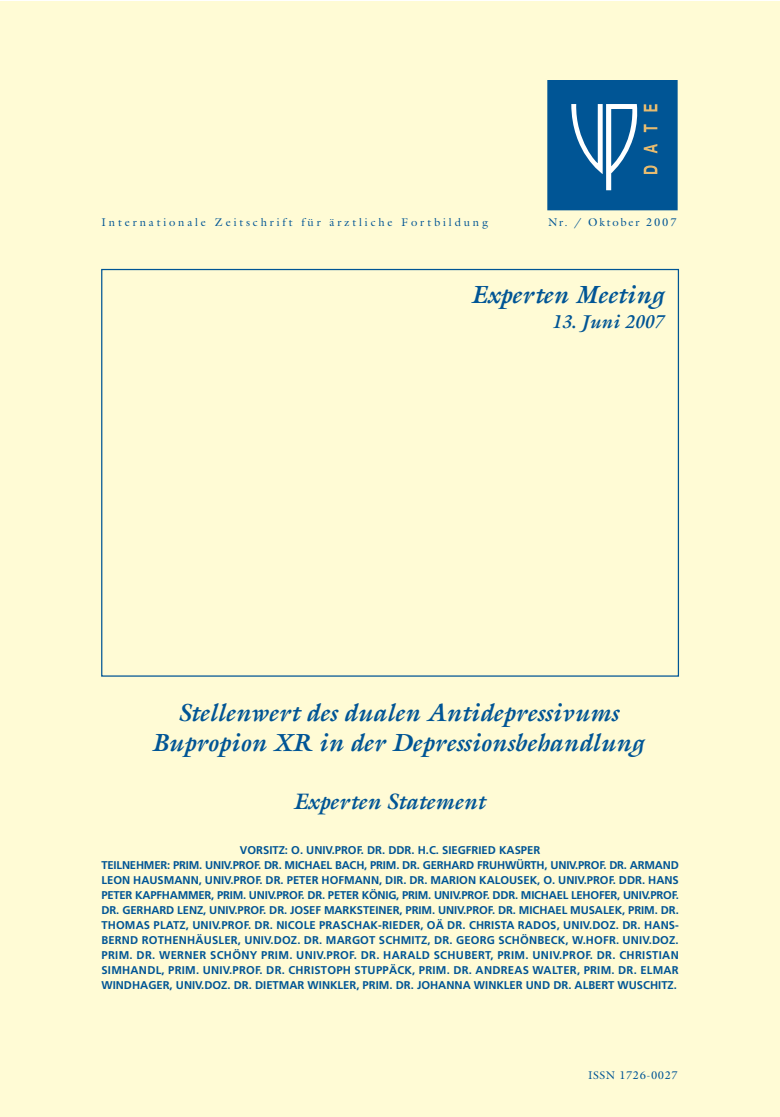
<style>
.page{position:relative;width:780px;height:1117px;background:#fff}
.page>*{position:absolute;margin:0;border:0;box-sizing:border-box;transform-origin:0 0}
.t1{font:italic 700 25px/30px "Galliard";color:#005595;text-align:center}
.t2{font:italic 700 22.5px "Galliard";color:#005595}
.t3{font:italic 700 18.75px "Galliard";color:#005595}
.t4{font:700 11.25px/15px "Frutiger";color:#005595;text-align:center}
.t5{font:11.25px "Galliard";letter-spacing:.25em;color:#005595}
.t6{font:11.25px "Galliard";letter-spacing:.155em;color:#005595}
.t7{font:11.25px "Galliard";letter-spacing:.045em;color:#005595}
</style>
<div class="page">
<div style="left:0;top:1px;width:779px;height:1115px;background:#fffbd5"></div>
<div style="left:548px;top:81px;width:128px;height:128px;background:#005595"></div>
<div style="left:547px;top:80px;width:130px;height:130px;border:2px solid #005595"></div>
<svg style="left:571px;top:104px;width:86px;height:86px"></svg>
<p class="t5" style="left:102px;top:217px;width:388px">Internationale Zeitschrift für ärztliche Fortbildung</p>
<p class="t6" style="left:548px;top:217px;width:130px">Nr. / Oktober 2007</p>
<h1 class="t1" style="left:470px;top:282px;width:194px">Experten Meeting</h1>
<h3 class="t3" style="left:551px;top:315px;width:113px">13. Juni 2007</h3>
<h1 class="t1" style="left:151px;top:700px;width:493px">Stellenwert des dualen Antidepressivums<br>Bupropion XR in der Depressionsbehandlung</h1>
<h2 class="t2" style="left:292px;top:792px;width:193px">Experten Statement</h2>
<p class="t4" style="left:101px;top:842px;width:579px">VORSITZ: O. UNIV.PROF. DR. DDR. H.C. SIEGFRIED KASPER<br>TEILNEHMER: PRIM. UNIV.PROF. DR. MICHAEL BACH, PRIM. DR. GERHARD FRUHWÜRTH, UNIV.PROF. DR. ARMAND LEON HAUSMANN, UNIV.PROF. DR. PETER HOFMANN, DIR. DR. MARION KALOUSEK, O. UNIV.PROF. DDR. HANS PETER KAPFHAMMER, PRIM. UNIV.PROF. DR. PETER KÖNIG, PRIM. UNIV.PROF. DDR. MICHAEL LEHOFER, UNIV.PROF.<br>DR. GERHARD LENZ, UNIV.PROF. DR. JOSEF MARKSTEINER, PRIM. UNIV.PROF. DR. MICHAEL MUSALEK, PRIM. DR.<br>THOMAS PLATZ, UNIV.PROF. DR. NICOLE PRASCHAK-RIEDER, OÄ DR. CHRISTA RADOS, UNIV.DOZ. DR. HANS-BERND ROTHENHÄUSLER, UNIV.DOZ. DR. MARGOT SCHMITZ, DR. GEORG SCHÖNBECK, W.HOFR. UNIV.DOZ.<br>PRIM. DR. WERNER SCHÖNY PRIM. UNIV.PROF. DR. HARALD SCHUBERT, PRIM. UNIV.PROF. DR. CHRISTIAN SIMHANDL, PRIM. UNIV.PROF. DR. CHRISTOPH STUPPÄCK, PRIM. DR. ANDREAS WALTER, PRIM. DR. ELMAR WINDHAGER, UNIV.DOZ. DR. DIETMAR WINKLER, PRIM. DR. JOHANNA WINKLER UND DR. ALBERT WUSCHITZ.</p>
<p class="t7" style="left:588px;top:1070px;width:91px">ISSN 1726-0027</p>
</div>
